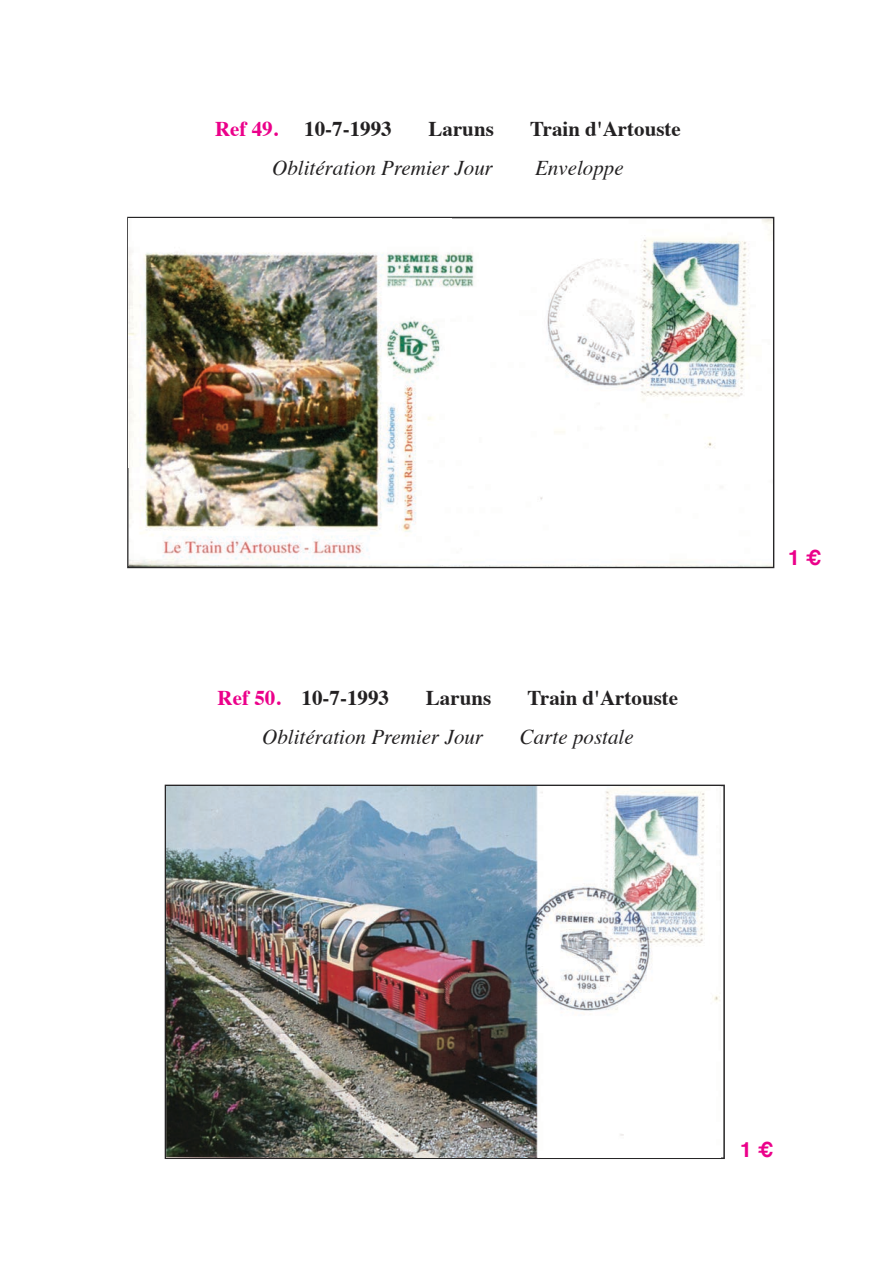
<style>
.page{position:relative;width:893px;height:1263px;background:#fff}
.page>*{position:absolute;margin:0;border:0;box-sizing:border-box;transform-origin:0 0}
.t1{font:italic 21px "Times";color:#232122}
.t2{font:700 21px "Times";color:#232122}
.t3{font:700 21px "Times";color:#eb008a}
.t4{font:700 21px "Helvetica";color:#eb008a}
.s1{color:#eb008a}
</style>
<div class="page">
<img style="left:166px;top:786px;width:554px;height:371px">
<img style="left:166px;top:1157px;width:554px;height:1px">
<img style="left:129px;top:219px;width:644px;height:349px">
<p class="t3" style="left:215px;top:120px;width:64px">Ref 49.</p>
<p class="t2" style="left:304px;top:120px;width:89px">10-7-1993</p>
<p class="t2" style="left:428px;top:120px;width:67px">Laruns</p>
<p class="t2" style="left:530px;top:120px;width:152px">Train d'Artouste</p>
<p class="t1" style="left:272px;top:159px;width:222px">Oblitération Premier Jour</p>
<p class="t1" style="left:535px;top:159px;width:90px">Enveloppe</p>
<p class="t2" style="left:218px;top:689px;width:173px"><span class="s1">Ref 50.</span> 10-7-1993</p>
<p class="t2" style="left:426px;top:689px;width:67px">Laruns</p>
<p class="t2" style="left:528px;top:689px;width:152px">Train d'Artouste</p>
<p class="t1" style="left:262px;top:728px;width:222px">Oblitération Premier Jour</p>
<p class="t1" style="left:520px;top:728px;width:115px">Carte postale</p>
<p class="t4" style="left:788px;top:548px;width:35px">1!"</p>
<p class="t4" style="left:740px;top:1141px;width:35px">1!"</p>
</div>
